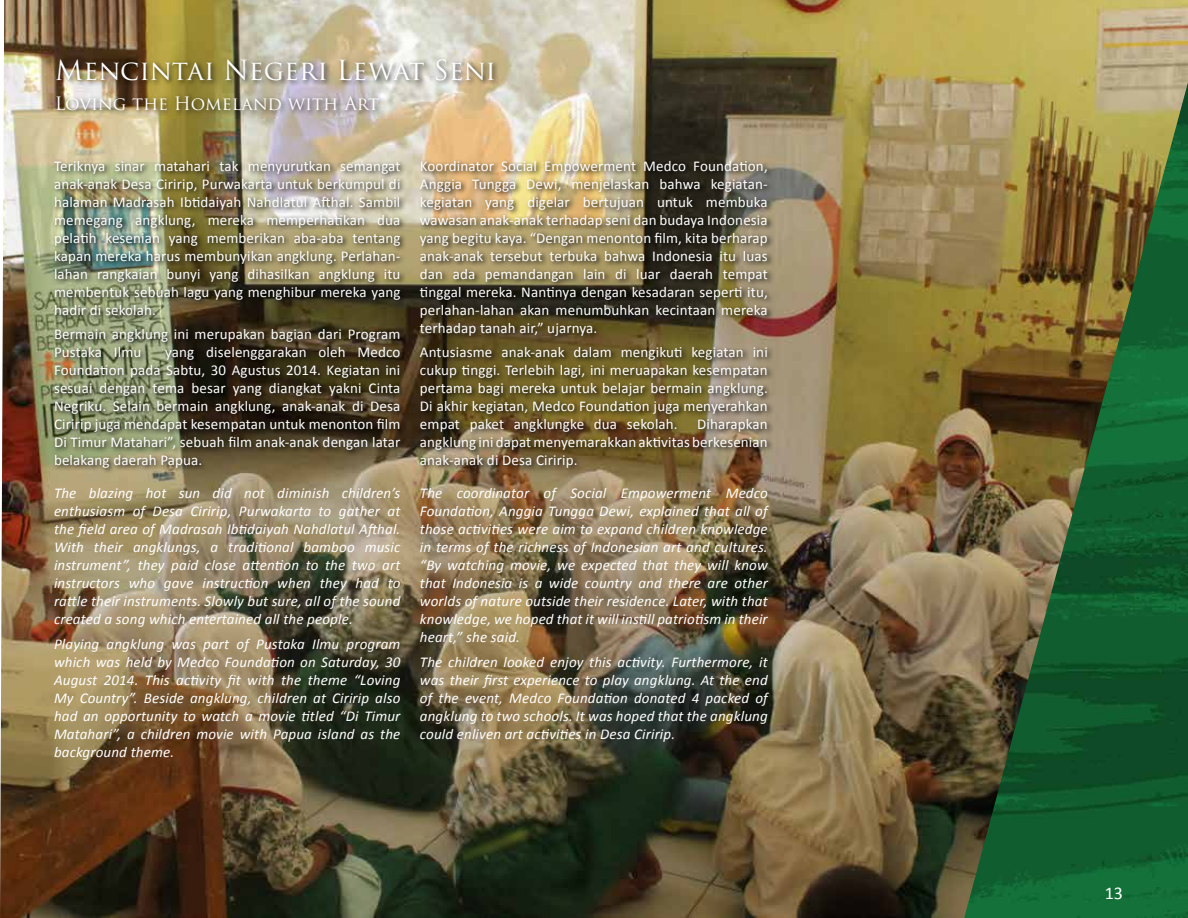
<style>
.page{position:relative;width:1188px;height:918px;background:#fff}
.page>*{position:absolute;margin:0;border:0;box-sizing:border-box;transform-origin:0 0}
.t1{font:27px "Trajan Pro";color:#fff}
.t2{font:18px "Trajan Pro";color:#fff}
.t3{font:18px "Calibri";color:#fff}
.t4{font:15px/18px "Calibri";letter-spacing:.01em;color:#fff;text-align:justify}
.t5{font:italic 15px/18px "Calibri";letter-spacing:.01em;color:#fff;text-align:justify}
</style>
<div class="page">
<img style="left:0;top:0;width:1188px;height:918px">
<svg style="left:0;top:0;width:829px;height:60px;background:#a8914c"></svg>
<img style="left:0;top:0;width:785px;height:59px">
<div style="left:52px;top:158px;width:722px;height:317px;background:#000;opacity:.94"></div>
<div style="left:54px;top:56px;width:447px;height:31px;background:#000;opacity:.75"></div>
<div style="left:55px;top:93px;width:331px;height:24px;background:#000;opacity:.75"></div>
<h1 class="t1" style="left:55px;top:53px;width:443px">Mencintai Negeri Lewat Seni</h1>
<p class="t2" style="left:55px;top:92px;width:326px">Loving the Homeland with Art</p>
<p class="t4" style="left:54px;top:157px;width:348px">Teriknya sinar matahari tak menyurutkan semangat anak-anak Desa Ciririp, Purwakarta untuk berkumpul di halaman Madrasah Ibtidaiyah Nahdlatul Afthal. Sambil memegang angklung, mereka memperhatikan dua pelatih kesenian yang memberikan aba-aba tentang kapan mereka harus membunyikan angklung. Perlahan&shy;lahan rangkaian bunyi yang dihasilkan angklung itu membentuk sebuah lagu yang menghibur mereka yang hadir di sekolah.</p>
<p class="t4" style="left:54px;top:325px;width:348px">Bermain angklung ini merupakan bagian dari Program<br>Pustaka Ilmu</p>
<p class="t4" style="left:54px;top:343px;width:348px;text-indent:111px">yang diselenggarakan oleh Medco Foundation pada Sabtu, 30 Agustus 2014. Kegiatan ini sesuai dengan tema besar yang diangkat yakni Cinta Negriku. Selain bermain angklung, anak-anak di Desa Ciririp juga mendapat kesempatan untuk menonton film Di Timur Matahari”, sebuah film anak-anak dengan latar belakang daerah Papua.</p>
<p class="t5" style="left:54px;top:483px;width:348px">The blazing hot sun did not diminish children’s enthusiasm of Desa Ciririp, Purwakarta to gather at the field area of Madrasah Ibtidaiyah Nahdlatul Afthal.<br>With their angklungs, a traditional bamboo music instrument”, they paid close attention to the two art instructors who gave instruction when they had to rattle their instruments. Slowly but sure, all of the sound created a song which entertained all the people.</p>
<p class="t5" style="left:54px;top:635px;width:348px">Playing angklung was part of Pustaka Ilmu program which was held by Medco Foundation on Saturday, 30<br>August 2014. This activity fit with the theme “Loving My Country”. Beside angklung, children at Ciririp also had an opportunity to watch a movie titled “Di Timur Matahari”, a children movie with Papua island as the background theme.</p>
<p class="t4" style="left:420px;top:157px;width:349px">Koordinator Social Empowerment Medco Foundation, Anggia Tungga Dewi, menjelaskan bahwa kegiatan&shy;kegiatan yang digelar bertujuan untuk membuka wawasan anak-anak terhadap seni dan budaya Indonesia yang begitu kaya. “Dengan menonton film, kita berharap anak-anak tersebut terbuka bahwa Indonesia itu luas dan ada pemandangan lain di luar daerah tempat tinggal mereka. Nantinya dengan kesadaran seperti itu, perlahan-lahan akan menumbuhkan kecintaan mereka terhadap tanah air,” ujarnya.</p>
<p class="t4" style="left:420px;top:343px;width:349px">Antusiasme anak-anak dalam mengikuti kegiatan ini cukup tinggi. Terlebih lagi, ini meruapakan kesempatan pertama bagi mereka untuk belajar bermain angklung.<br>Di akhir kegiatan, Medco Foundation juga menyerahkan empat paket angklungke dua sekolah.</p>
<p class="t4" style="left:420px;top:415px;width:349px;text-indent:277px">Diharapkan angklung ini dapat menyemarakkan aktivitas berkesenian anak-anak di Desa Ciririp.</p>
<p class="t5" style="left:420px;top:483px;width:349px">The coordinator of Social Empowerment Medco Foundation, Anggia Tungga Dewi, explained that all of those activities were aim to expand children knowledge in terms of the richness of Indonesian art and cultures. “By watching movie, we expected that they will know that Indonesia is a wide country and there are other worlds of nature outside their residence. Later, with that knowledge, we hoped that it will instill patriotism in their heart,” she said.</p>
<p class="t5" style="left:420px;top:653px;width:349px">The children looked enjoy this activity. Furthermore, it was their first experience to play angklung. At the end of the event, Medco Foundation donated 4 packed of angklung to two schools. It was hoped that the angklung could enliven art activities in Desa Ciririp.</p>
<p class="t3" style="left:1105px;top:882px;width:20px">13</p>
</div>
